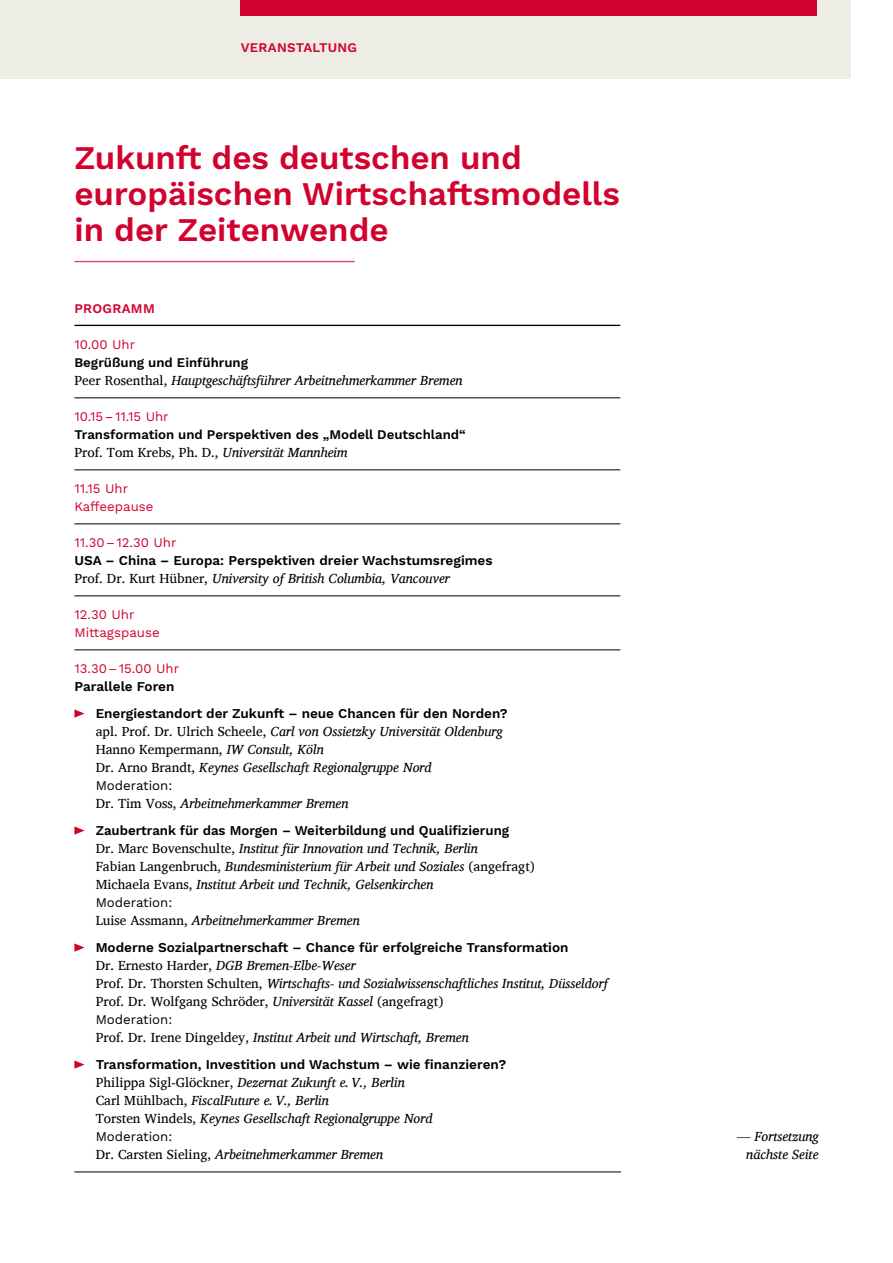
<style>
.page{position:relative;width:893px;height:1263px;background:#fff}
.page>*{position:absolute;margin:0;border:0;box-sizing:border-box;transform-origin:0 0}
.t1{font:600 33px/36px "Work Sans";color:#d2022e}
.t2{font:italic 13.5px/18px "Charis SIL";color:#000}
.t3{font:600 13.5px/27px "Work Sans";color:#000}
.t4{font:13.5px "Charis SIL";color:#000}
.t5{font:13.2px/18px "Work Sans";color:#d2022e}
.t6{font:600 13.2px "Work Sans";color:#000}
.t7{font:13.2px "Work Sans";color:#000}
.t8{font:600 13.2px "Work Sans";letter-spacing:.025em;color:#d2022e}
.s1{font-style:normal}
.s2{font-style:italic}
</style>
<div class="page">
<div style="left:0;top:0;width:850px;height:79px;background:#edece5"></div>
<div style="left:241px;top:0;width:576px;height:16px;background:#d2022e"></div>
<hr style="left:74px;top:325px;width:546px;height:1px;background:#000">
<hr style="left:74px;top:398px;width:546px;height:1px;background:#000">
<hr style="left:74px;top:470px;width:546px;height:1px;background:#000">
<hr style="left:74px;top:524px;width:546px;height:1px;background:#000">
<hr style="left:74px;top:596px;width:546px;height:1px;background:#000">
<hr style="left:74px;top:650px;width:546px;height:1px;background:#000">
<svg style="left:74px;top:709px;width:10px;height:9px"></svg>
<svg style="left:74px;top:826px;width:10px;height:9px"></svg>
<svg style="left:74px;top:943px;width:10px;height:9px"></svg>
<svg style="left:74px;top:1060px;width:10px;height:9px"></svg>
<hr style="left:74px;top:1172px;width:547px;height:1px;background:#000">
<hr style="left:74px;top:261px;width:281px;height:1px;background:#d2022e">
<p class="t8" style="left:241px;top:39px;width:118px">VERANSTALTUNG</p>
<h1 class="t1" style="left:74px;top:141px;width:547px">Zukunft des deutschen und europäischen Wirtschaftsmodells in der Zeitenwende</h1>
<p class="t8" style="left:74px;top:300px;width:82px">PROGRAMM</p>
<p class="t5" style="left:74px;top:336px;width:62px">10.00 Uhr</p>
<p class="t6" style="left:74px;top:354px;width:175px">Begrüßung und Einführung</p>
<p class="t2" style="left:74px;top:371px;width:390px"><span class="s1">Peer Rosenthal,</span> Hauptgeschäftsführer Arbeitnehmerkammer Bremen</p>
<p class="t5" style="left:74px;top:408px;width:96px">10.15–11.15 Uhr</p>
<p class="t6" style="left:74px;top:426px;width:393px">Transformation und Perspektiven des „Modell Deutschland“</p>
<p class="t4" style="left:74px;top:444px;width:275px">Prof. Tom Krebs, Ph. D., <span class="s2">Universität Mannheim</span></p>
<p class="t5" style="left:74px;top:480px;width:81px">11.15 Uhr<br>Kaffeepause</p>
<p class="t5" style="left:74px;top:534px;width:104px">11.30–12.30 Uhr</p>
<p class="t3" style="left:74px;top:547px;width:420px">USA – China – Europa: Perspektiven dreier Wachstumsregimes</p>
<p class="t2" style="left:74px;top:569px;width:377px"><span class="s1">Prof. Dr. Kurt Hübner,</span> University of British Columbia, Vancouver</p>
<p class="t5" style="left:74px;top:606px;width:87px">12.30 Uhr<br>Mittagspause</p>
<p class="t5" style="left:74px;top:660px;width:106px">13.30–15.00 Uhr</p>
<p class="t3" style="left:96px;top:673px;width:414px;text-indent:-21px">Parallele Foren<br>Energiestandort der Zukunft – neue Chancen für den Norden?</p>
<p class="t2" style="left:96px;top:722px;width:408px"><span class="s1">apl. Prof. Dr. Ulrich Scheele,</span> Carl von Ossietzky Universität Oldenburg<br><span class="s1">Hanno Kempermann,</span> IW Consult, Köln<br><span class="s1">Dr. Arno Brandt,</span> Keynes Gesellschaft Regionalgruppe Nord</p>
<p class="t7" style="left:96px;top:777px;width:78px">Moderation:</p>
<p class="t2" style="left:96px;top:794px;width:254px"><span class="s1">Dr. Tim Voss,</span> Arbeitnehmerkammer Bremen</p>
<p class="t3" style="left:96px;top:817px;width:415px">Zaubertrank für das Morgen – Weiterbildung und Qualifizierung</p>
<p class="t2" style="left:96px;top:839px;width:441px"><span class="s1">Dr. Marc Bovenschulte,</span> Institut für Innovation und Technik, Berlin<br><span class="s1">Fabian Langenbruch,</span> Bundesministerium für Arbeit und Soziales <span class="s1">(angefragt)<br>Michaela Evans,</span> Institut Arbeit und Technik, Gelsenkirchen</p>
<p class="t7" style="left:96px;top:894px;width:78px">Moderation:</p>
<p class="t2" style="left:96px;top:911px;width:266px"><span class="s1">Luise Assmann,</span> Arbeitnehmerkammer Bremen</p>
<p class="t3" style="left:96px;top:934px;width:474px">Moderne Sozialpartnerschaft – Chance für erfolgreiche Transformation</p>
<p class="t2" style="left:96px;top:956px;width:514px"><span class="s1">Dr. Ernesto Harder,</span> DGB Bremen-Elbe-Weser<br><span class="s1">Prof. Dr. Thorsten Schulten,</span> Wirtschafts- und Sozialwissenschaftliches Institut, Düsseldorf<br><span class="s1">Prof. Dr. Wolfgang Schröder,</span> Universität Kassel <span class="s1">(angefragt)</span></p>
<p class="t7" style="left:96px;top:1011px;width:78px">Moderation:</p>
<p class="t2" style="left:96px;top:1028px;width:375px"><span class="s1">Prof. Dr. Irene Dingeldey,</span> Institut Arbeit und Wirtschaft, Bremen</p>
<p class="t3" style="left:96px;top:1051px;width:412px">Transformation, Investition und Wachstum – wie finanzieren?</p>
<p class="t2" style="left:96px;top:1073px;width:338px"><span class="s1">Philippa Sigl-Glöckner,</span> Dezernat Zukunft e. V., Berlin<br><span class="s1">Carl Mühlbach,</span> FiscalFuture e. V., Berlin<br><span class="s1">Torsten Windels,</span> Keynes Gesellschaft Regionalgruppe Nord</p>
<p class="t7" style="left:96px;top:1128px;width:78px">Moderation:</p>
<p class="t2" style="left:96px;top:1145px;width:289px"><span class="s1">Dr. Carsten Sieling,</span> Arbeitnehmerkammer Bremen</p>
<p class="t2" style="left:737px;top:1127px;width:83px;text-align:right">— Fortsetzung nächste Seite</p>
</div>
